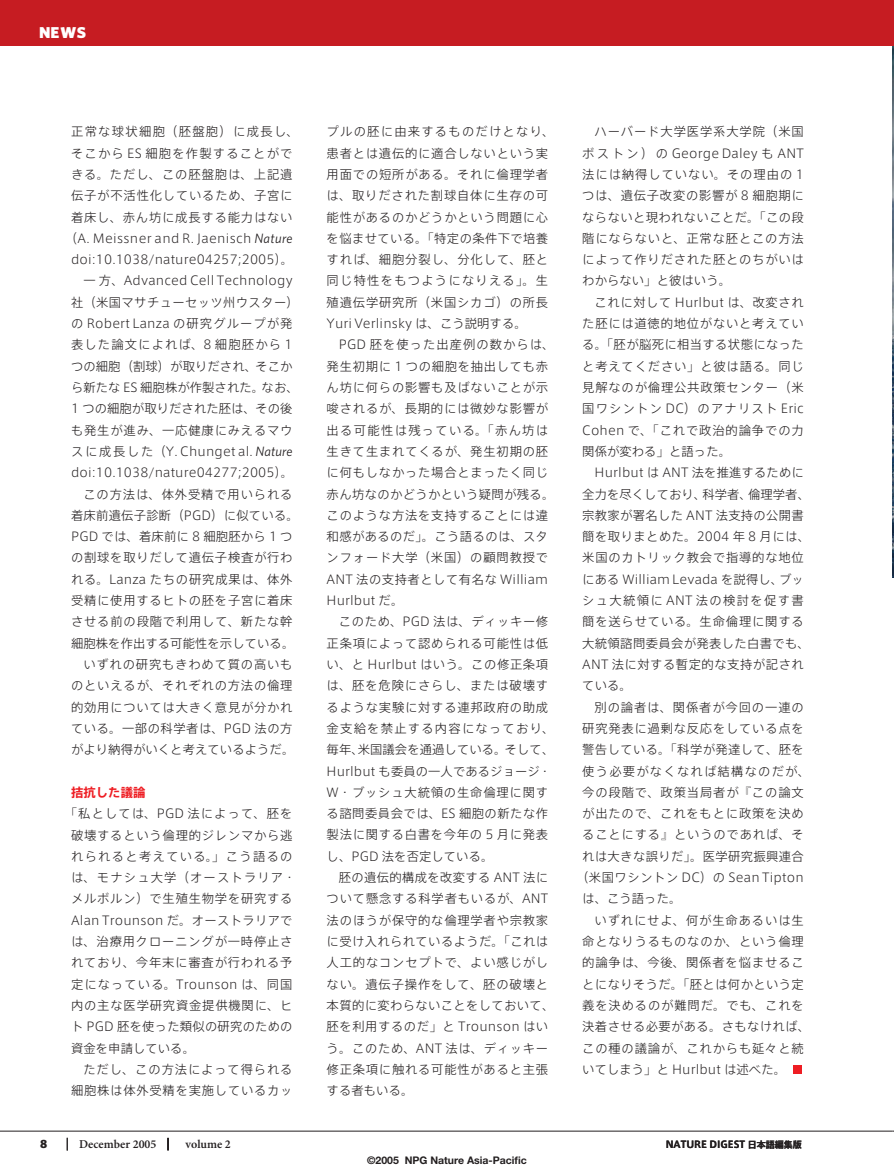
<style>
.page{position:relative;width:894px;height:1174px;background:#fff}
.page>*{position:absolute;margin:0;border:0;box-sizing:border-box;transform-origin:0 0}
.t1{font:900 15.75px "Whitney";color:#fff}
.t2{font:12.3px/21.3px "Axis Std Light 90 pv RKSJ H";letter-spacing:.06em;color:#231f20}
.t3{font:12.3px/21.3px "Axis Std Light 90 pv RKSJ H";letter-spacing:.03em;color:#231f20}
.t4{font:12.3px "Axis Std Light 90 pv RKSJ H";letter-spacing:.01em;color:#231f20}
.t5{font:12.3px "Axis Std Light 90 pv RKSJ H";letter-spacing:.015em;color:#231f20}
.t6{font:12.3px "Axis Std Light 90 pv RKSJ H";letter-spacing:.025em;color:#231f20}
.t7{font:12.3px "Axis Std Light 90 pv RKSJ H";letter-spacing:.02em;color:#231f20}
.t8{font:12.3px "Axis Std Light 90 pv RKSJ H";letter-spacing:.035em;color:#231f20}
.t9{font:12.3px "Axis Std Light 90 pv RKSJ H";letter-spacing:.105em;color:#231f20}
.t10{font:12.3px "Axis Std Light 90 pv RKSJ H";letter-spacing:.095em;color:#231f20}
.t11{font:12.3px "Axis Std Light 90 pv RKSJ H";letter-spacing:.09em;color:#231f20}
.t12{font:12.3px "Axis Std Light 90 pv RKSJ H";letter-spacing:.1em;color:#231f20}
.t13{font:12.3px "Axis Std Bold 90 pv RKSJ H";letter-spacing:.01em;color:#ee1d23}
.t14{font:600 12px "Minion Pro";color:#231f20}
.t15{font:900 12px "Whitney";color:#231f20}
.t16{font:700 10.5px "Helvetica Neue";color:#231f20}
.t17{font:9.75px "Axis Std Bold 90 pv RKSJ H";color:#231f20}
.s1{font-family:"Whitney";font-style:italic;font-size:13.5px}
.s2{font-size:9px}
</style>
<div class="page">
<img style="left:892px;top:46px;width:1px;height:532px">
<hr style="left:0;top:1130px;width:892px;height:1px;background:#231f20">
<svg style="left:167px;top:1137px;width:1px;height:13px"></svg>
<div style="left:793px;top:1065px;width:8px;height:8px;background:#ee1d23"></div>
<div style="left:0;top:0;width:893px;height:46px;background:#c61c22"></div>
<svg style="left:67px;top:1137px;width:1px;height:13px"></svg>
<p class="t1" style="left:39px;top:27px;width:48px">NEWS</p>
<p class="t9" style="left:71px;top:127px;width:229px">正常な球状細胞（胚盤胞）に成長し、</p>
<p class="t10" style="left:71px;top:148px;width:223px">そこから ES 細胞を作製することがで</p>
<p class="t2" style="left:71px;top:165px;width:223px">きる。ただし、この胚盤胞は、上記遺</p>
<p class="t2" style="left:71px;top:187px;width:223px">伝子が不活性化しているため、子宮に</p>
<p class="t2" style="left:71px;top:208px;width:223px">着床し、赤ん坊に成長する能力はない</p>
<p class="t6" style="left:65px;top:234px;width:229px">（A. Meissner and R. Jaenisch <span class="s1">Nature</span></p>
<p class="t4" style="left:71px;top:255px;width:224px">doi:10.1038/nature04257;2005）。</p>
<p class="t5" style="left:83px;top:276px;width:211px">一方、Advanced Cell Technology</p>
<p class="t3" style="left:71px;top:293px;width:229px">社（米国マサチューセッツ州ウスター）</p>
<p class="t5" style="left:71px;top:319px;width:223px">の Robert Lanza の研究グループが発</p>
<p class="t11" style="left:71px;top:340px;width:223px">表した論文によれば、8 細胞胚から 1</p>
<p class="t4" style="left:71px;top:361px;width:223px">つの細胞（割球）が取りだされ、そこか</p>
<p class="t4" style="left:71px;top:383px;width:229px">ら新たな ES 細胞株が作製された。なお、</p>
<p class="t4" style="left:71px;top:404px;width:223px">1 つの細胞が取りだされた胚は、その後</p>
<p class="t2" style="left:71px;top:421px;width:223px">も発生が進み、一応健康にみえるマウ</p>
<p class="t5" style="left:71px;top:447px;width:223px">スに成長した（Y. Chunget al. <span class="s1">Nature</span></p>
<p class="t4" style="left:71px;top:468px;width:224px">doi:10.1038/nature04277;2005）。</p>
<p class="t2" style="left:83px;top:485px;width:211px">この方法は、体外受精で用いられる</p>
<p class="t7" style="left:71px;top:510px;width:229px">着床前遺伝子診断（PGD）に似ている。</p>
<p class="t5" style="left:71px;top:532px;width:223px">PGD では、着床前に 8 細胞胚から 1 つ</p>
<p class="t2" style="left:71px;top:549px;width:223px">の割球を取りだして遺伝子検査が行わ</p>
<p class="t2" style="left:71px;top:570px;width:223px">れる。Lanza たちの研究成果は、体外</p>
<p class="t2" style="left:71px;top:591px;width:223px">受精に使用するヒトの胚を子宮に着床</p>
<p class="t2" style="left:71px;top:613px;width:223px">させる前の段階で利用して、新たな幹</p>
<p class="t4" style="left:71px;top:638px;width:225px">細胞株を作出する可能性を示している。</p>
<p class="t2" style="left:83px;top:655px;width:211px">いずれの研究もきわめて質の高いも</p>
<p class="t2" style="left:71px;top:676px;width:223px">のといえるが、それぞれの方法の倫理</p>
<p class="t2" style="left:71px;top:698px;width:223px">的効用については大きく意見が分かれ</p>
<p class="t2" style="left:71px;top:719px;width:223px">ている。一部の科学者は、PGD 法の方</p>
<p class="t4" style="left:71px;top:745px;width:225px">がより納得がいくと考えているようだ。</p>
<p class="t13" style="left:71px;top:787px;width:76px">拮抗した議論</p>
<p class="t2" style="left:71px;top:804px;width:226px;text-indent:-6px">「私としては、PGD 法によって、胚を破壊するという倫理的ジレンマから逃れられると考えている。」こう語るのは、モナシュ大学（オーストラリア・メルボルン）で生殖生物学を研究する<br>Alan Trounson だ。オーストラリアでは、治療用クローニングが一時停止されており、今年末に審査が行われる予定になっている。Trounson は、同国内の主な医学研究資金提供機関に、ヒト PGD 胚を使った類似の研究のための資金を申請している。</p>
<p class="t2" style="left:71px;top:1060px;width:223px;text-align:right">ただし、この方法によって得られる細胞株は体外受精を実施しているカッ</p>
<p class="t15" style="left:40px;top:1139px;width:9px">8</p>
<p class="t14" style="left:79px;top:1139px;width:79px">December 2005</p>
<p class="t14" style="left:185px;top:1139px;width:47px">volume 2</p>
<p class="t2" style="left:326px;top:123px;width:229px">プルの胚に由来するものだけとなり、患者とは遺伝的に適合しないという実用面での短所がある。それに倫理学者は、取りだされた割球自体に生存の可能性があるのかどうかという問題に心を悩ませている。「特定の条件下で培養すれば、細胞分裂し、分化して、胚と同じ特性をもつようになりえる」。生殖遺伝学研究所（米国シカゴ）の所長<br>Yuri Verlinsky は、こう説明する。</p>
<p class="t2" style="left:326px;top:336px;width:229px;text-indent:12px">PGD 胚を使った出産例の数からは、発生初期に 1 つの細胞を抽出しても赤ん坊に何らの影響も及ばないことが示唆されるが、長期的には微妙な影響が出る可能性は残っている。「赤ん坊は生きて生まれてくるが、発生初期の胚に何もしなかった場合とまったく同じ赤ん坊なのかどうかという疑問が残る。このような方法を支持することには違和感があるのだ」。こう語るのは、スタンフォード大学（米国）の顧問教授で<br>ANT 法の支持者として有名な William<br>Hurlbut だ。</p>
<p class="t2" style="left:326px;top:613px;width:229px;text-indent:12px">このため、PGD 法は、ディッキー修正条項によって認められる可能性は低い、と Hurlbut はいう。この修正条項は、胚を危険にさらし、または破壊するような実験に対する連邦政府の助成金支給を禁止する内容になっており、毎年、米国議会を通過している。そして、<br>Hurlbut も委員の一人であるジョージ・<br>W・ブッシュ大統領の生命倫理に関する諮問委員会では、ES 細胞の新たな作製法に関する白書を今年の 5 月に発表し、PGD 法を否定している。</p>
<p class="t2" style="left:326px;top:868px;width:229px;text-indent:12px">胚の遺伝的構成を改変する ANT 法について懸念する科学者もいるが、ANT法のほうが保守的な倫理学者や宗教家に受け入れられているようだ。「これは人工的なコンセプトで、よい感じがしない。遺伝子操作をして、胚の破壊と本質的に変わらないことをしておいて、胚を利用するのだ」と Trounson はいう。このため、ANT 法は、ディッキー修正条項に触れる可能性があると主張する者もいる。</p>
<p class="t16" style="left:367px;top:1154px;width:161px">©2005 NPG Nature Asia-Pacific</p>
<p class="t2" style="left:582px;top:123px;width:223px;text-align:justify;text-indent:12px">ハーバード大学医学系大学院（米国ボストン）の George Daley も ANT法には納得していない。その理由の 1つは、遺伝子改変の影響が 8 細胞期にならないと現われないことだ。「この段階にならないと、正常な胚とこの方法によって作りだされた胚とのちがいはわからない」と彼はいう。</p>
<p class="t2" style="left:582px;top:293px;width:223px;text-align:justify;text-indent:12px">これに対して Hurlbut は、改変された胚には道徳的地位がないと考えている。「胚が脳死に相当する状態になったと考えてください」と彼は語る。同じ見解なのが倫理公共政策センター（米国ワシントン DC）のアナリスト Eric Cohen で、「これで政治的論争での力関係が変わる」と語った。</p>
<p class="t3" style="left:582px;top:463px;width:229px;text-indent:12px">Hurlbut は ANT 法を推進するために全力を尽くしており、科学者、倫理学者、宗教家が署名した ANT 法支持の公開書簡を取りまとめた。2004 年 8 月には、米国のカトリック教会で指導的な地位にある William Levada を説得し、ブッシュ大統領に ANT 法の検討を促す書簡を送らせている。生命倫理に関する大統領諮問委員会が発表した白書でも、<br>ANT 法に対する暫定的な支持が記されている。</p>
<p class="t2" style="left:594px;top:698px;width:211px">別の論者は、関係者が今回の一連の</p>
<p class="t2" style="left:582px;top:719px;width:223px">研究発表に過剰な反応をしている点を</p>
<p class="t8" style="left:582px;top:745px;width:223px">警告している。「科学が発達して、胚を</p>
<p class="t12" style="left:582px;top:766px;width:229px">使う必要がなくなれば結構なのだが、</p>
<p class="t2" style="left:582px;top:783px;width:223px">今の段階で、政策当局者が『この論文</p>
<p class="t2" style="left:582px;top:804px;width:223px">が出たので、これをもとに政策を決め</p>
<p class="t2" style="left:582px;top:826px;width:223px">ることにする』というのであれば、そ</p>
<p class="t3" style="left:582px;top:847px;width:223px">れは大きな誤りだ」。医学研究振興連合</p>
<p class="t5" style="left:576px;top:873px;width:229px">（米国ワシントン DC）の Sean Tipton</p>
<p class="t2" style="left:582px;top:889px;width:101px">は、こう語った。</p>
<p class="t2" style="left:594px;top:911px;width:211px">いずれにせよ、何が生命あるいは生</p>
<p class="t2" style="left:582px;top:932px;width:223px">命となりうるものなのか、という倫理</p>
<p class="t2" style="left:582px;top:953px;width:223px">的論争は、今後、関係者を悩ませるこ</p>
<p class="t3" style="left:582px;top:975px;width:223px">とになりそうだ。「胚とは何かという定</p>
<p class="t2" style="left:582px;top:996px;width:223px">義を決めるのが難問だ。でも、これを</p>
<p class="t3" style="left:582px;top:1017px;width:229px">決着させる必要がある。さもなければ、</p>
<p class="t2" style="left:582px;top:1039px;width:223px">この種の議論が、これからも延々と続</p>
<p class="t4" style="left:582px;top:1064px;width:205px">いてしまう」と Hurlbut は述べた。</p>
<p class="t17" style="left:665px;top:1140px;width:137px">NATURE DIGEST <span class="s2">日本語編集版</span></p>
</div>
